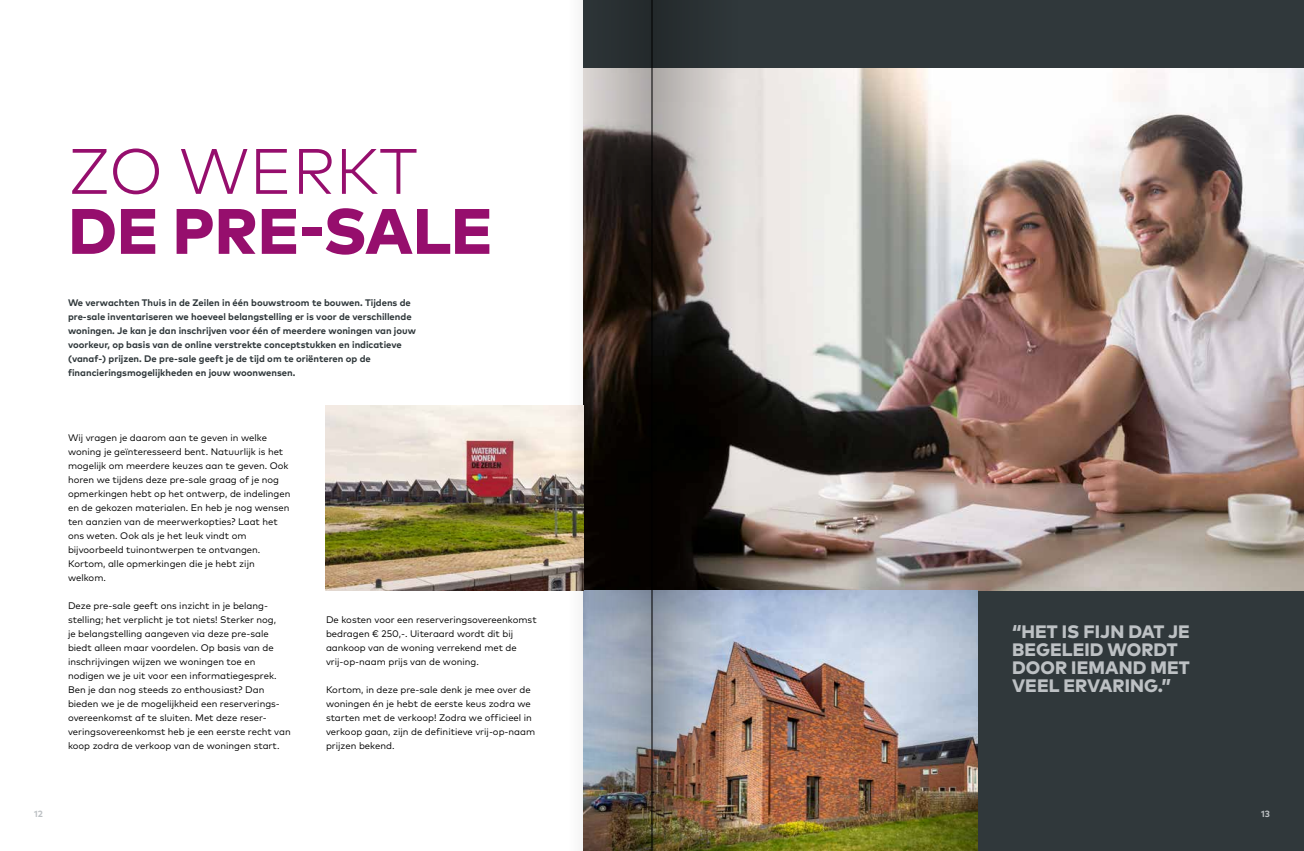
<style>
.page{position:relative;width:1304px;height:851px;background:#fff}
.page>*{position:absolute;margin:0;border:0;box-sizing:border-box;transform-origin:0 0}
.t1{font:800 64px "Mark Pro";color:#960e6d}
.t2{font:300 64px "Mark Pro";color:#960e6d}
.t3{font:800 18px/18px "Mark Pro";letter-spacing:.005em;color:#bdc1c4}
.t4{font:9.5px/14px "Mark Pro";color:#000}
.t5{font:700 9.5px/14px "Mark Pro";color:#30383b}
.t6{font:700 9px "Mark Pro";color:#bdc1c4}
</style>
<div class="page">
<div style="left:584px;top:0;width:720px;height:850px;background:#30383b"></div>
<img style="left:737px;top:68px;width:567px;height:522px">
<img style="left:737px;top:590px;width:241px;height:260px">
<img style="left:326px;top:405px;width:241px;height:185px">
<img style="left:567px;top:0;width:170px;height:850px">
<hr style="left:652px;top:0;width:1px;height:850px;background:#000">
<h1 class="t2" style="left:68px;top:123px;width:351px">ZO WERKT</h1>
<h1 class="t1" style="left:68px;top:182px;width:426px">DE PRE-SALE</h1>
<p class="t5" style="left:68px;top:294px;width:350px">We verwachten Thuis in de Zeilen in één bouwstroom te bouwen. Tijdens de pre-sale inventariseren we hoeveel belangstelling er is voor de verschillende woningen. Je kan je dan inschrijven voor één of meerdere woningen van jouw voorkeur, op basis van de online verstrekte conceptstukken en indicatieve (vanaf-) prijzen. De pre-sale geeft je de tijd om te oriënteren op de financieringsmogelijkheden en jouw woonwensen.</p>
<p class="t4" style="left:68px;top:429px;width:224px">Wij vragen je daarom aan te geven in welke woning je geïnteresseerd bent. Natuurlijk is het mogelijk om meerdere keuzes aan te geven. Ook horen we tijdens deze pre-sale graag of je nog opmerkingen hebt op het ontwerp, de indelingen en de gekozen materialen. En heb je nog wensen ten aanzien van de meerwerkopties? Laat het ons weten. Ook als je het leuk vindt om bijvoorbeeld tuinontwerpen te ontvangen.<br>Kortom, alle opmerkingen die je hebt zijn welkom.</p>
<p class="t4" style="left:68px;top:597px;width:224px">Deze pre-sale geeft ons inzicht in je belang&shy;stelling; het verplicht je tot niets! Sterker nog,<br>je belangstelling aangeven via deze pre-sale biedt alleen maar voordelen. Op basis van de inschrijvingen wijzen we woningen toe en nodigen we je uit voor een informatiegesprek.<br>Ben je dan nog steeds zo enthousiast? Dan bieden we je de mogelijkheid een reserverings&shy;overeenkomst af te sluiten. Met deze reser&shy;veringsovereenkomst heb je een eerste recht van koop zodra de verkoop van de woningen start.</p>
<p class="t4" style="left:326px;top:611px;width:212px">De kosten voor een reserveringsovereenkomst bedragen € 250,-. Uiteraard wordt dit bij aankoop van de woning verrekend met de vrij-op-naam prijs van de woning.</p>
<p class="t4" style="left:326px;top:681px;width:211px">Kortom, in deze pre-sale denk je mee over de woningen én je hebt de eerste keus zodra we starten met de verkoop! Zodra we officieel in verkoop gaan, zijn de definitieve vrij-op-naam prijzen bekend.</p>
<h2 class="t3" style="left:1012px;top:621px;width:179px">“HET IS FIJN DAT JE<br>BEGELEID WORDT<br>DOOR IEMAND MET<br>VEEL ERVARING.”</h2>
<p class="t6" style="left:34px;top:806px;width:10px">12</p>
<p class="t6" style="left:1261px;top:806px;width:10px">13</p>
</div>
